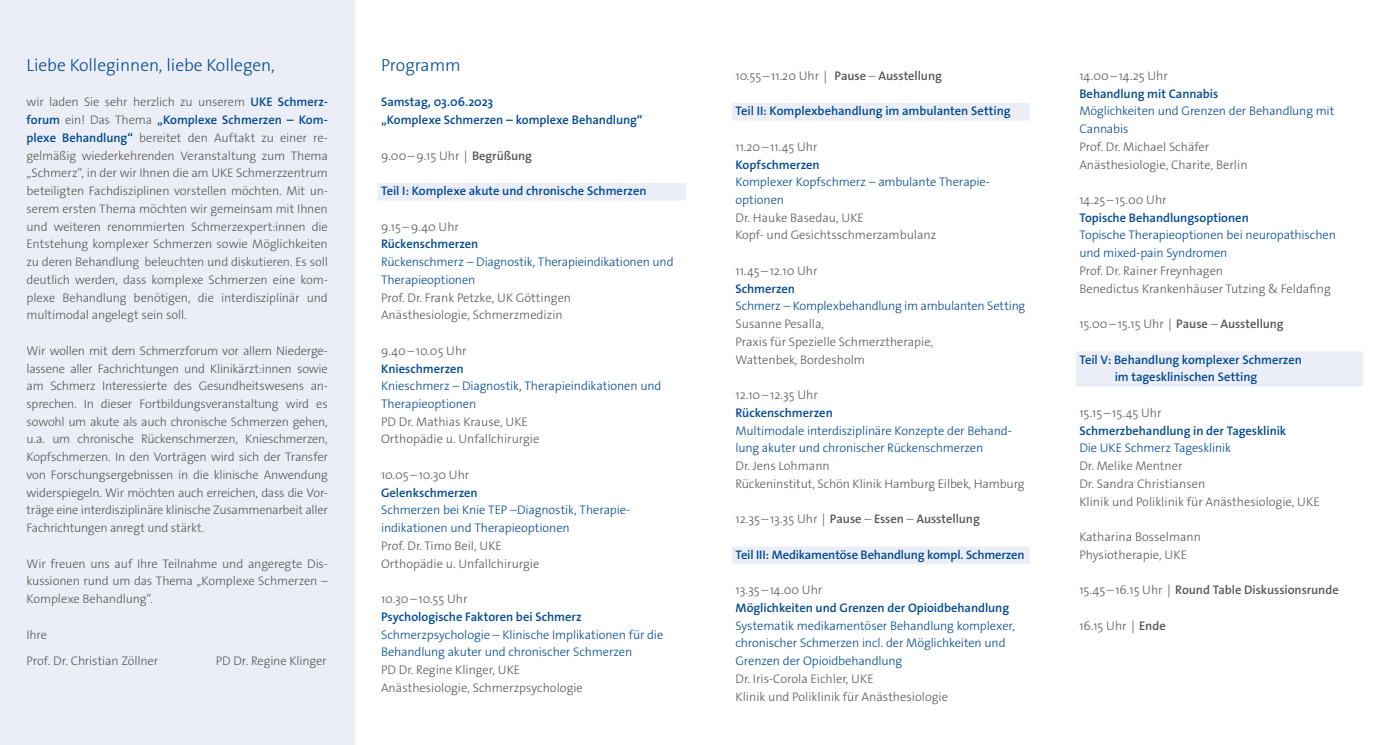
<style>
.page{position:relative;width:1386px;height:745px;background:#fff}
.page>*{position:absolute;margin:0;border:0;box-sizing:border-box;transform-origin:0 0}
._07_Überschrift_14_p{font:300 17.5px "The Sans Os F";color:#004992}
._03_Fließtext{font:300 12.5px/17.8px "The Sans Os F";letter-spacing:-.015em;color:#575756;text-align:justify}
._03_Aufzählung{font:300 12.5px/17.8px "The Sans Os F";letter-spacing:-.01em;color:#004992}
._03_Aufzählung-2{font:300 12.5px/17.8px "The Sans Os F";color:#575756}
._06_Überschrift_10_p{font:600 12.5px "The Sans Os F";letter-spacing:-.01em;color:#004992}
._03_Aufzählung-3{font:600 12.5px "The Sans Os F";letter-spacing:-.01em;color:#575756}
._03_Aufzählung-4{font:600 12.5px/17.8px "The Sans Os F";letter-spacing:-.01em;color:#004992}
._03_Fließtext-2{font:600 12.5px "The Sans Os F";letter-spacing:-.005em;color:#004992}
.s1{font-weight:600;color:#004992}
.s2{font-weight:600}
.s3{font-weight:300}
</style>
<div class="page">
<div style="left:0;top:0;width:354px;height:744px;background:#eceef7"></div>
<div style="left:377px;top:183px;width:309px;height:17px;background:#eceef7"></div>
<div style="left:732px;top:103px;width:297px;height:17px;background:#eceef7"></div>
<div style="left:732px;top:546px;width:297px;height:17px;background:#eceef7"></div>
<div style="left:1075px;top:351px;width:287px;height:18px;background:#eceef7"></div>
<div style="left:1075px;top:369px;width:287px;height:17px;background:#eceef7"></div>
<p class="_07_Überschrift_14_p" style="left:27px;top:54px;width:250px">Liebe Kolleginnen, liebe Kollegen,</p>
<p class="_03_Fließtext" style="left:27px;top:93px;width:303px">wir laden Sie sehr herzlich zu unserem <span class="s1">UKE Schmerz&shy;forum</span> ein! Das Thema <span class="s1">„Komplexe Schmerzen – Kom&shy;plexe Behandlung“</span> bereitet den Auftakt zu einer re&shy;gelmäßig wiederkehrenden Veranstaltung zum Thema „Schmerz“, in der wir Ihnen die am UKE Schmerzzentrum beteiligten Fachdisziplinen vorstellen möchten. Mit un&shy;serem ersten Thema möchten wir gemeinsam mit Ihnen und weiteren renommierten Schmerzexpert:innen die Entstehung komplexer Schmerzen sowie Möglichkeiten zu deren Behandlung beleuchten und diskutieren. Es soll deutlich werden, dass komplexe Schmerzen eine kom&shy;plexe Behandlung benötigen, die interdisziplinär und multimodal angelegt sein soll.</p>
<p class="_03_Fließtext" style="left:27px;top:341px;width:303px">Wir wollen mit dem Schmerzforum vor allem Niederge&shy;lassene aller Fachrichtungen und Klinikärzt:innen sowie am Schmerz Interessierte des Gesundheitswesens an&shy;sprechen. In dieser Fortbildungsveranstaltung wird es sowohl um akute als auch chronische Schmerzen gehen, u.a. um chronische Rückenschmerzen, Knieschmerzen, Kopfschmerzen. In den Vorträgen wird sich der Transfer von Forschungsergebnissen in die klinische Anwendung widerspiegeln. Wir möchten auch erreichen, dass die Vor&shy;träge eine interdisziplinäre klinische Zusammenarbeit aller Fachrichtungen anregt und stärkt.</p>
<p class="_03_Fließtext" style="left:27px;top:554px;width:303px">Wir freuen uns auf Ihre Teilnahme und angeregte Dis&shy;kussionen rund um das Thema „Komplexe Schmerzen – Komplexe Behandlung“.</p>
<p class="_03_Fließtext" style="left:27px;top:625px;width:22px">Ihre</p>
<p class="_03_Fließtext" style="left:27px;top:651px;width:133px">Prof. Dr. Christian Zöllner</p>
<p class="_03_Fließtext" style="left:216px;top:651px;width:112px">PD Dr. Regine Klinger</p>
<p class="_07_Überschrift_14_p" style="left:381px;top:54px;width:81px">Programm</p>
<p class="_03_Fließtext-2" style="left:381px;top:94px;width:114px">Samstag, 03.06.2023</p>
<p class="_03_Fließtext-2" style="left:381px;top:112px;width:263px">„Komplexe Schmerzen – komplexe Behandlung“</p>
<p class="_03_Aufzählung-2" style="left:381px;top:146px;width:152px">9.00–9.15 Uhr <span class="s2">Begrüßung</span></p>
<p class="_06_Überschrift_10_p" style="left:381px;top:183px;width:267px">Teil I: Komplexe akute und chronische Schmerzen</p>
<p class="_03_Aufzählung-2" style="left:381px;top:217px;width:79px">9.15–9.40 Uhr</p>
<p class="_03_Aufzählung" style="left:381px;top:235px;width:294px"><span class="s2">Rückenschmerzen<br></span>Rückenschmerz – Diagnostik, Therapieindikationen und<br>Therapieoptionen</p>
<p class="_03_Aufzählung-2" style="left:381px;top:288px;width:192px">Prof. Dr. Frank Petzke, UK Göttingen</p>
<p class="_03_Aufzählung-2" style="left:381px;top:306px;width:183px">Anästhesiologie, Schmerzmedizin</p>
<p class="_03_Aufzählung-2" style="left:381px;top:341px;width:87px">9.40–10.05 Uhr</p>
<p class="_03_Aufzählung" style="left:381px;top:359px;width:282px"><span class="s2">Knieschmerzen<br></span>Knieschmerz – Diagnostik, Therapieindikationen und<br>Therapieoptionen</p>
<p class="_03_Aufzählung-2" style="left:381px;top:412px;width:148px">PD Dr. Mathias Krause, UKE</p>
<p class="_03_Aufzählung-2" style="left:381px;top:430px;width:160px">Orthopädie u. Unfallchirurgie</p>
<p class="_03_Aufzählung-2" style="left:381px;top:465px;width:90px">10.05–10.30 Uhr</p>
<p class="_03_Aufzählung" style="left:381px;top:483px;width:251px"><span class="s2">Gelenkschmerzen<br></span>Schmerzen bei Knie TEP –Diagnostik, Therapie&shy;indikationen und Therapieoptionen</p>
<p class="_03_Aufzählung-2" style="left:381px;top:536px;width:122px">Prof. Dr. Timo Beil, UKE</p>
<p class="_03_Aufzählung-2" style="left:381px;top:554px;width:160px">Orthopädie u. Unfallchirurgie</p>
<p class="_03_Aufzählung-2" style="left:381px;top:589px;width:88px">10.30–10.55 Uhr</p>
<p class="_03_Aufzählung" style="left:381px;top:607px;width:284px"><span class="s2">Psychologische Faktoren bei Schmerz<br></span>Schmerzpsychologie – Klinische Implikationen für die<br>Behandlung akuter und chronischer Schmerzen</p>
<p class="_03_Aufzählung-2" style="left:381px;top:660px;width:141px">PD Dr. Regine Klinger, UKE</p>
<p class="_03_Aufzählung-2" style="left:381px;top:678px;width:203px">Anästhesiologie, Schmerzpsychologie</p>
<p class="_03_Aufzählung-3" style="left:735px;top:67px;width:208px"><span class="s3">10.55–11.20 Uhr</span> Pause <span class="s3">–</span> Ausstellung</p>
<p class="_06_Überschrift_10_p" style="left:735px;top:103px;width:276px">Teil II: Komplexbehandlung im ambulanten Setting</p>
<p class="_03_Aufzählung-2" style="left:735px;top:138px;width:84px">11.20–11.45 Uhr</p>
<p class="_03_Aufzählung" style="left:735px;top:155px;width:255px"><span class="s2">Kopfschmerzen<br></span>Komplexer Kopfschmerz – ambulante Therapie&shy;optionen</p>
<p class="_03_Aufzählung-2" style="left:735px;top:208px;width:130px">Dr. Hauke Basedau, UKE</p>
<p class="_03_Aufzählung-2" style="left:735px;top:226px;width:202px">Kopf- und Gesichtsschmerzambulanz</p>
<p class="_03_Aufzählung-2" style="left:735px;top:262px;width:84px">11.45–12.10 Uhr</p>
<p class="_03_Aufzählung" style="left:735px;top:279px;width:291px"><span class="s2">Schmerzen<br></span>Schmerz – Komplexbehandlung im ambulanten Setting</p>
<p class="_03_Aufzählung-2" style="left:735px;top:315px;width:199px">Susanne Pesalla,<br>Praxis für Spezielle Schmerztherapie,</p>
<p class="_03_Aufzählung-2" style="left:735px;top:350px;width:131px">Wattenbek, Bordesholm</p>
<p class="_03_Aufzählung-2" style="left:735px;top:386px;width:84px">12.10–12.35 Uhr</p>
<p class="_03_Aufzählung" style="left:735px;top:403px;width:278px"><span class="s2">Rückenschmerzen<br></span>Multimodale interdisziplinäre Konzepte der Behand&shy;lung akuter und chronischer Rückenschmerzen</p>
<p class="_03_Aufzählung-2" style="left:735px;top:456px;width:290px">Dr. Jens Lohmann<br>Rückeninstitut, Schön Klinik Hamburg Eilbek, Hamburg</p>
<p class="_03_Aufzählung-3" style="left:735px;top:510px;width:246px"><span class="s3">12.35–13.35 Uhr</span> Pause <span class="s3">–</span> Essen <span class="s3">–</span> Ausstellung</p>
<p class="_06_Überschrift_10_p" style="left:735px;top:546px;width:290px">Teil III: Medikamentöse Behandlung kompl. Schmerzen</p>
<p class="_03_Aufzählung-2" style="left:735px;top:581px;width:88px">13.35–14.00 Uhr</p>
<p class="_03_Aufzählung" style="left:735px;top:598px;width:281px"><span class="s2">Möglichkeiten und Grenzen der Opioidbehandlung </span>Systematik medikamentöser Behandlung komplexer, chronischer Schmerzen incl. der Möglichkeiten und Grenzen der Opioidbehandlung</p>
<p class="_03_Aufzählung-2" style="left:735px;top:669px;width:214px">Dr. Iris-Corola Eichler, UKE<br>Klinik und Poliklinik für Anästhesiologie</p>
<p class="_03_Aufzählung-2" style="left:1079px;top:67px;width:90px">14.00–14.25 Uhr</p>
<p class="_03_Aufzählung" style="left:1079px;top:84px;width:257px"><span class="s2">Behandlung mit Cannabis<br></span>Möglichkeiten und Grenzen der Behandlung mit<br>Cannabis</p>
<p class="_03_Aufzählung-2" style="left:1079px;top:138px;width:170px">Prof. Dr. Michael Schäfer<br>Anästhesiologie, Charite, Berlin</p>
<p class="_03_Aufzählung-2" style="left:1079px;top:191px;width:89px">14.25–15.00 Uhr</p>
<p class="_03_Aufzählung" style="left:1079px;top:208px;width:258px"><span class="s2">Topische Behandlungsoptionen<br></span>Topische Therapieoptionen bei neuropathischen und mixed-pain Syndromen</p>
<p class="_03_Aufzählung-2" style="left:1079px;top:262px;width:253px">Prof. Dr. Rainer Freynhagen<br>Benedictus Krankenhäuser Tutzing &amp; Feldafing</p>
<p class="_03_Aufzählung-3" style="left:1079px;top:316px;width:206px"><span class="s3">15.00–15.15 Uhr</span> Pause <span class="s3">–</span> Ausstellung</p>
<p class="_06_Überschrift_10_p" style="left:1079px;top:351px;width:224px">Teil V: Behandlung komplexer Schmerzen</p>
<p class="_06_Überschrift_10_p" style="left:1114px;top:369px;width:144px">im tagesklinischen Setting</p>
<p class="_03_Aufzählung-2" style="left:1079px;top:403px;width:84px">15.15–15.45 Uhr</p>
<p class="_03_Aufzählung-4" style="left:1079px;top:421px;width:208px">Schmerzbehandlung in der Tagesklinik<br><span class="s3">Die UKE Schmerz Tagesklinik</span></p>
<p class="_03_Aufzählung-2" style="left:1079px;top:456px;width:105px">Dr. Melike Mentner</p>
<p class="_03_Aufzählung-2" style="left:1079px;top:474px;width:127px">Dr. Sandra Christiansen</p>
<p class="_03_Aufzählung-2" style="left:1079px;top:492px;width:242px">Klinik und Poliklinik für Anästhesiologie, UKE</p>
<p class="_03_Aufzählung-2" style="left:1079px;top:527px;width:123px">Katharina Bosselmann</p>
<p class="_03_Aufzählung-2" style="left:1079px;top:545px;width:109px">Physiotherapie, UKE</p>
<p class="_03_Aufzählung-3" style="left:1079px;top:581px;width:261px"><span class="s3">15.45–16.15 Uhr</span> Round Table Diskussionsrunde</p>
<p class="_03_Aufzählung-2" style="left:1079px;top:616px;width:88px">16.15 Uhr <span class="s2">Ende</span></p>
</div>
